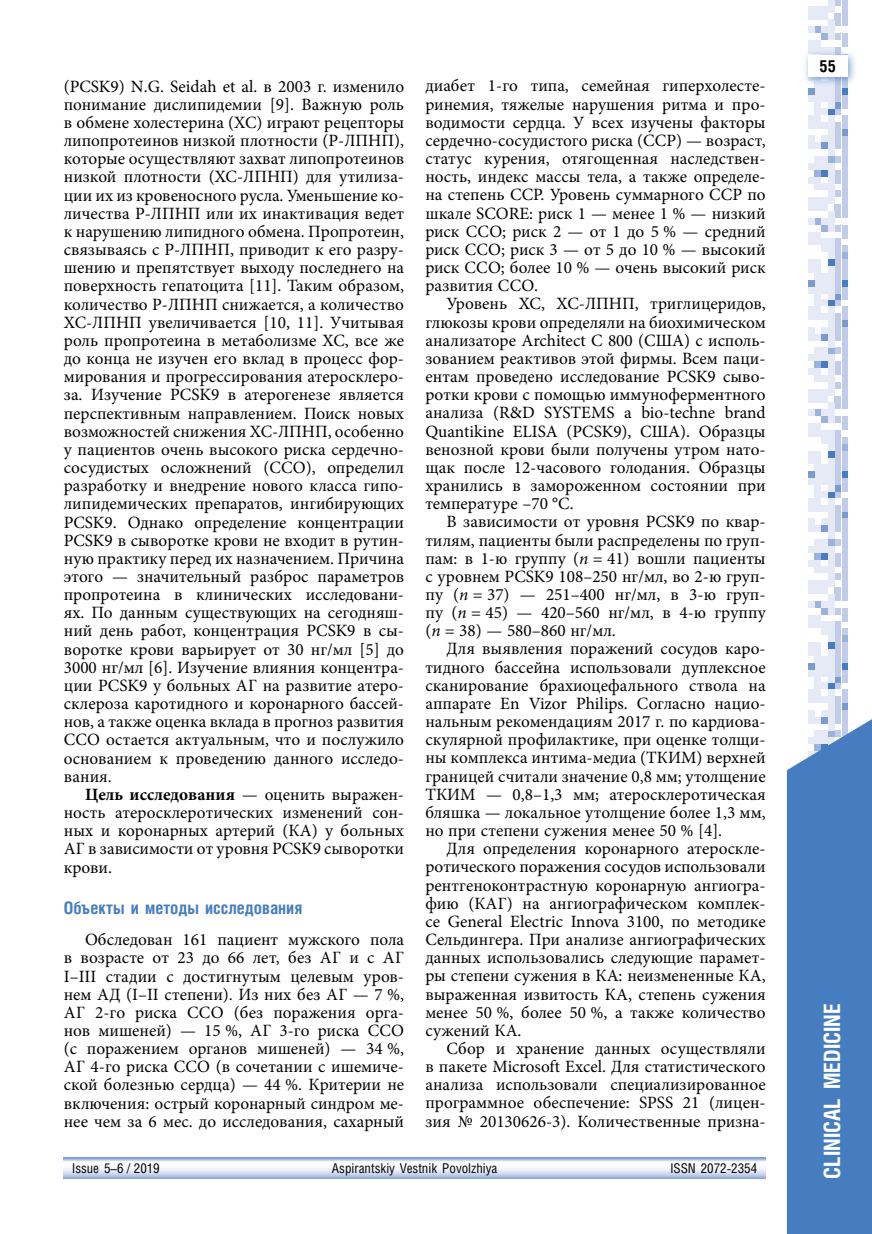
<style>
.page{position:relative;width:872px;height:1234px;background:#fff}
.page>*{position:absolute;margin:0;border:0;box-sizing:border-box;transform-origin:0 0}
.t1{font:700 22.5px "Helios Cond C";color:#fff}
.t2{font:17.25px/18.1px "Minion Pro";color:#000;text-align:justify}
.t3{font:700 17.25px "Helios Cond C";color:#457dc0}
.t4{font:700 16.5px "Helios Cond C";color:#000}
.t5{font:13.5px "Helios Cond C";color:#000}
.s1{font-weight:700}
.s2{font-style:italic}
</style>
<div class="page">
<svg style="left:808px;top:676px;width:39px;height:30px"></svg>
<div style="left:841px;top:669px;width:6px;height:7px;background:#c0cce9"></div>
<div style="left:835px;top:669px;width:6px;height:7px;background:#c0cce9"></div>
<div style="left:828px;top:669px;width:6px;height:7px;background:#e6eaf6"></div>
<div style="left:821px;top:669px;width:6px;height:7px;background:#e6eaf6"></div>
<div style="left:815px;top:669px;width:6px;height:7px;background:#e6eaf6"></div>
<div style="left:808px;top:669px;width:6px;height:7px;background:#e6eaf6"></div>
<svg style="left:808px;top:573px;width:39px;height:96px"></svg>
<div style="left:841px;top:566px;width:6px;height:7px;background:#c0cce9"></div>
<div style="left:828px;top:566px;width:6px;height:7px;background:#e6eaf6"></div>
<div style="left:821px;top:566px;width:6px;height:7px;background:#e6eaf6"></div>
<div style="left:815px;top:566px;width:6px;height:7px;background:#e6eaf6"></div>
<svg style="left:808px;top:525px;width:39px;height:41px"></svg>
<div style="left:841px;top:518px;width:6px;height:7px;background:#c0cce9"></div>
<div style="left:835px;top:518px;width:6px;height:7px;background:#c0cce9"></div>
<div style="left:828px;top:518px;width:6px;height:7px;background:#e6eaf6"></div>
<div style="left:821px;top:518px;width:6px;height:7px;background:#e6eaf6"></div>
<div style="left:808px;top:518px;width:6px;height:7px;background:#e6eaf6"></div>
<svg style="left:808px;top:313px;width:39px;height:205px"></svg>
<div style="left:841px;top:306px;width:6px;height:7px;background:#c0cce9"></div>
<div style="left:828px;top:306px;width:6px;height:7px;background:#e6eaf6"></div>
<div style="left:815px;top:306px;width:6px;height:7px;background:#e6eaf6"></div>
<div style="left:808px;top:306px;width:6px;height:7px;background:#e6eaf6"></div>
<svg style="left:808px;top:259px;width:39px;height:47px"></svg>
<div style="left:841px;top:252px;width:6px;height:7px;background:#9bb2dc"></div>
<div style="left:835px;top:252px;width:6px;height:7px;background:#c0cce9"></div>
<div style="left:828px;top:252px;width:6px;height:7px;background:#e6eaf6"></div>
<svg style="left:808px;top:102px;width:39px;height:150px"></svg>
<div style="left:841px;top:95px;width:6px;height:7px;background:#c0cce9"></div>
<div style="left:835px;top:95px;width:6px;height:7px;background:#c0cce9"></div>
<div style="left:828px;top:95px;width:6px;height:7px;background:#e6eaf6"></div>
<div style="left:821px;top:95px;width:6px;height:7px;background:#e6eaf6"></div>
<div style="left:815px;top:95px;width:6px;height:7px;background:#e6eaf6"></div>
<div style="left:808px;top:95px;width:6px;height:7px;background:#e6eaf6"></div>
<svg style="left:808px;top:0;width:39px;height:95px"></svg>
<div style="left:802px;top:49px;width:56px;height:38px;background:#457dc0;opacity:.75"></div>
<div style="left:808px;top:55px;width:39px;height:22px;background:#fff"></div>
<svg style="left:787px;top:706px;width:85px;height:527px;background:#5185c4"></svg>
<svg style="left:64px;top:1157px;width:701px;height:21px"></svg>
<p class="t2" style="left:64px;top:77px;width:342px">(PCSK9) N.G. Seidah et al. в 2003 г. изменило понимание дислипидемии [9]. Важную роль в обмене холестерина (ХС) играют рецепторы липопротеинов низкой плотности (Р-ЛПНП), которые осуществляют захват липопротеинов низкой плотности (ХС-ЛПНП) для утилиза&shy;ции их из кровеносного русла. Уменьшение ко&shy;личества Р-ЛПНП или их инактивация ведет к нарушению липидного обмена. Пропротеин, связываясь с Р-ЛПНП, приводит к его разру&shy;шению и препятствует выходу последнего на поверхность гепатоцита [11]. Таким образом, количество Р-ЛПНП снижается, а количество ХС-ЛПНП увеличивается [10, 11]. Учитывая роль пропротеина в метаболизме ХС, все же до конца не изучен его вклад в процесс фор&shy;мирования и прогрессирования атеросклеро&shy;за. Изучение PCSK9 в атерогенезе является перспективным направлением. Поиск новых возможностей снижения ХС-ЛПНП, особенно у пациентов очень высокого риска сердечно&shy;сосудистых осложнений (ССО), определил разработку и внедрение нового класса гипо&shy;липидемических препаратов, ингибирующих PCSK9. Однако определение концентрации PCSK9 в сыворотке крови не входит в рутин&shy;ную практику перед их назначением. Причина этого — значительный разброс параметров пропротеина в клинических исследовани&shy;ях. По данным существующих на сегодняш&shy;ний день работ, концентрация PCSK9 в сы&shy;воротке крови варьирует от 30 нг/мл [5] до 3000 нг/мл [6]. Изучение влияния концентра&shy;ции PCSK9 у больных АГ на развитие атеро&shy;склероза каротидного и коронарного бассей&shy;нов, а также оценка вклада в прогноз развития ССО остается актуальным, что и послужило основанием к проведению данного исследо&shy;вания.</p>
<p class="t2" style="left:64px;top:785px;width:342px;text-indent:21px"><span class="s1">Цель исследования</span> — оценить выражен&shy;ность атеросклеротических изменений сон&shy;ных и коронарных артерий (КА) у больных АГ в зависимости от уровня PCSK9 сыворотки крови.</p>
<p class="t3" style="left:64px;top:896px;width:240px">Объекты и методы исследования</p>
<p class="t2" style="left:64px;top:930px;width:342px;text-indent:21px">Обследован 161 пациент мужского пола в возрасте от 23 до 66 лет, без АГ и с АГ I–III стадии с достигнутым целевым уров&shy;нем АД (I–II степени). Из них без АГ — 7 %, АГ 2-го риска ССО (без поражения орга&shy;нов мишеней) — 15 %, АГ 3-го риска ССО (с поражением органов мишеней) — 34 %, АГ 4-го риска ССО (в сочетании с ишемиче&shy;ской болезнью сердца) — 44 %. Критерии не включения: острый коронарный синдром ме&shy;нее чем за 6 мес. до исследования, сахарный</p>
<p class="t2" style="left:425px;top:77px;width:342px">диабет 1-го типа, семейная гиперхолесте&shy;ринемия, тяжелые нарушения ритма и про&shy;водимости сердца. У всех изучены факторы сердечно-сосудистого риска (ССР) — возраст, статус курения, отягощенная наследствен&shy;ность, индекс массы тела, а также определе&shy;на степень ССР. Уровень суммарного ССР по шкале SCORE: риск 1 — менее 1 % — низкий риск ССО; риск 2 — от 1 до 5 % — средний риск ССО; риск 3 — от 5 до 10 % — высокий риск ССО; более 10 % — очень высокий риск развития ССО.</p>
<p class="t2" style="left:425px;top:295px;width:342px;text-indent:21px">Уровень ХС, ХС-ЛПНП, триглицеридов, глюкозы крови определяли на биохимическом анализаторе Architect C 800 (США) с исполь&shy;зованием реактивов этой фирмы. Всем паци&shy;ентам проведено исследование PCSK9 сыво&shy;ротки крови с помощью иммуноферментного анализа (R&amp;D SYSTEMS a bio-techne brand Quantikine ELISA (PCSK9), США). Образцы венозной крови были получены утром нато&shy;щак после 12-часового голодания. Образцы хранились в замороженном состоянии при температуре –70 °С.</p>
<p class="t2" style="left:425px;top:512px;width:342px;text-indent:21px">В зависимости от уровня PCSK9 по квар&shy;тилям, пациенты были распределены по груп&shy;пам: в 1-ю группу (<span class="s2">n</span> = 41) вошли пациенты с уровнем PCSK9 108–250 нг/мл, во 2-ю груп&shy;пу (<span class="s2">n</span> = 37) — 251–400 нг/мл, в 3-ю груп&shy;пу (<span class="s2">n</span> = 45) — 420–560 нг/мл, в 4-ю группу (<span class="s2">n</span> = 38) — 580–860 нг/мл.</p>
<p class="t2" style="left:425px;top:639px;width:342px;text-indent:21px">Для выявления поражений сосудов каро&shy;тидного бассейна использовали дуплексное сканирование брахиоцефального ствола на аппарате En Vizor Philips. Согласно нацио&shy;нальным рекомендациям 2017 г. по кардиова&shy;скулярной профилактике, при оценке толщи&shy;ны комплекса интима-медиа (ТКИМ) верхней границей считали значение 0,8 мм; утолщение ТКИМ — 0,8–1,3 мм; атеросклеротическая бляшка — локальное утолщение более 1,3 мм, но при степени сужения менее 50 % [4].</p>
<p class="t2" style="left:425px;top:839px;width:342px;text-indent:21px">Для определения коронарного атероскле&shy;ротического поражения сосудов использовали рентгеноконтрастную коронарную ангиогра&shy;фию (КАГ) на ангиографическом комплек&shy;се General Electric Innova 3100, по методике Сельдингера. При анализе ангиографических данных использовались следующие парамет&shy;ры степени сужения в КА: неизмененные КА, выраженная извитость КА, степень сужения менее 50 %, более 50 %, а также количество сужений КА.</p>
<p class="t2" style="left:425px;top:1039px;width:342px;text-indent:21px">Сбор и хранение данных осуществляли в пакете Microsoft Excel. Для статистического анализа использовали специализированное программное обеспечение: SPSS 21 (лицен&shy;зия № 20130626-3). Количественные призна-</p>
<p class="t5" style="left:72px;top:1159px;width:89px">Issue 5–6 / 2019</p>
<p class="t5" style="left:332px;top:1159px;width:167px">Aspirantskiy Vestnik Povolzhiya</p>
<p class="t5" style="left:670px;top:1159px;width:88px">ISSN 2072-2354</p>
<p class="t4" style="left:819px;top:56px;width:18px">55</p>
<h1 class="t1" style="left:818px;top:1178px;width:176px;rotate:-90deg">CLINICAL MEDICINE</h1>
</div>
